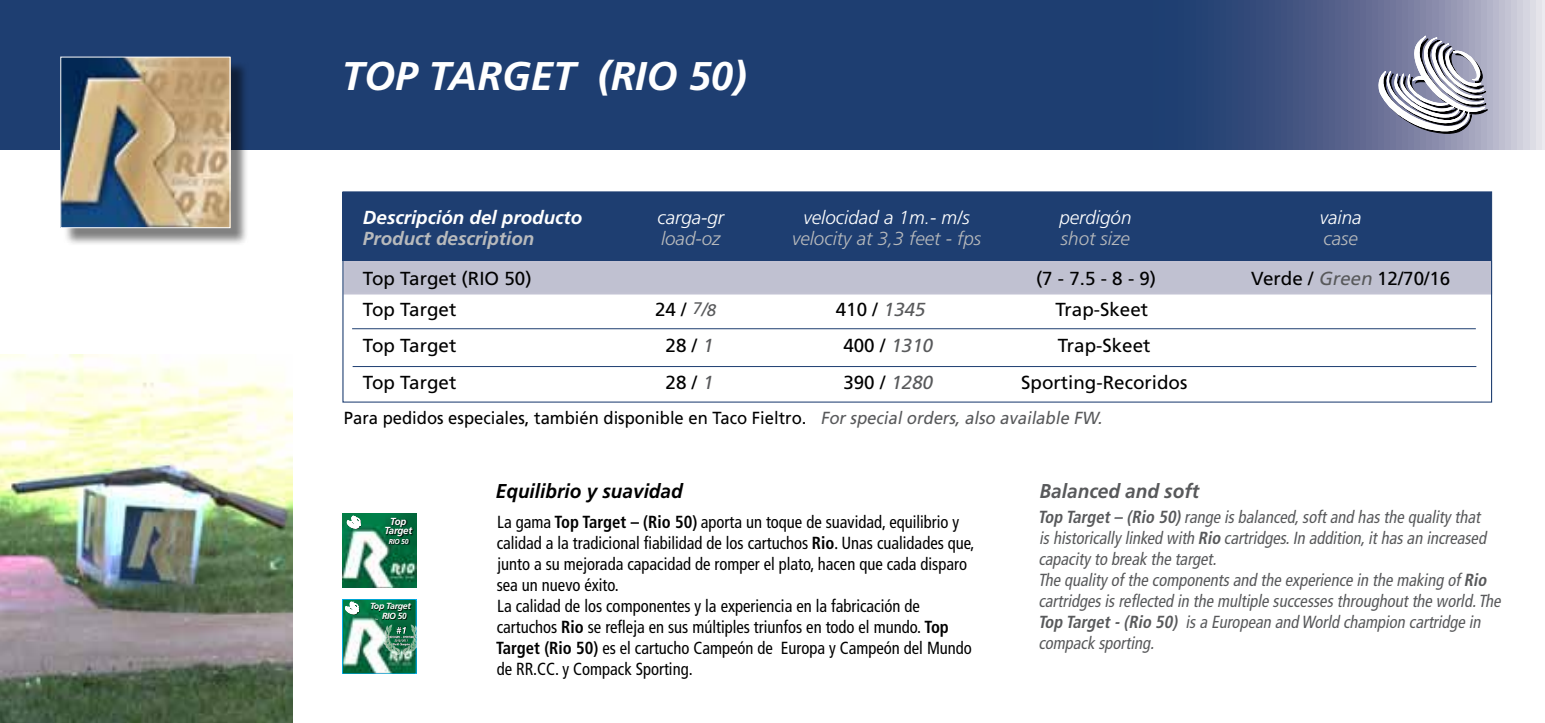
<style>
.page{position:relative;width:1545px;height:723px;background:#fff}
.page>*{position:absolute;margin:0;border:0;box-sizing:border-box;transform-origin:0 0}
.t1{font:italic 700 40px "Frutiger LT Std";color:#fff}
.t2{font:italic 700 20px "Frutiger LT Std";color:#000;scale:.95 1}
.t3{font:italic 700 20px "Frutiger LT Std";color:#58595b;scale:.95 1}
.t4{font:18.75px "Frutiger LT Std";color:#000}
.t5{font:italic 300 18.75px "Frutiger LT Std";color:#b8babc}
.t6{font:italic 300 18.75px "Frutiger LT Std";color:#fff}
.t7{font:italic 700 18.75px "Frutiger LT Std";color:#fff}
.t8{font:italic 700 18.75px "Frutiger LT Std";color:#b8babc}
.t9{font:condensed 17.5px/21px "Frutiger LT Std";color:#000;scale:.95 1}
.t10{font:italic condensed 17.5px/21px "Frutiger LT Std";color:#58595b;scale:.95 1}
.t11{font:17.5px "Frutiger LT Std";color:#000;scale:.95 1}
.t12{font:italic 700 10.25px/9.5px "Frutiger LT Std";letter-spacing:-.025em;color:#fff;text-align:center;scale:.95 1}
.t13{font:italic 700 8.75px/9.8px "Frutiger LT Std";letter-spacing:-.04em;color:#fff}
.t14{font:italic 700 7.25px "Frutiger LT Std";color:#fff;scale:.95 1}
.s1{font-style:italic;color:#58595b}
.s2{font-style:italic;font-size:16.75px;color:#58595b}
.s3{font-weight:700}
.s4{font-family:"Myriad Pro";font-stretch:normal}
</style>
<div class="page">
<img style="left:0;top:354px;width:293px;height:369px">
<svg style="left:0;top:0;width:1545px;height:149px;background:#2d4979"></svg>
<div style="left:343px;top:261px;width:1149px;height:33px;background:#c0c1d1"></div>
<div style="left:342px;top:192px;width:1149px;height:69px;background:#1e3e71"></div>
<hr style="left:352px;top:328px;width:1124px;height:1px;background:#1e3e71">
<hr style="left:353px;top:366px;width:1123px;height:1px;background:#1e3e71">
<div style="left:342px;top:191px;width:1150px;height:212px;border:1px solid #1e3e71"></div>
<svg style="left:1374px;top:36px;width:114px;height:100px"></svg>
<img style="left:342px;top:513px;width:75px;height:75px">
<svg style="left:386px;top:518px;width:27px;height:27px"></svg>
<svg style="left:347px;top:516px;width:14px;height:13px"></svg>
<div style="left:63px;top:59px;width:186px;height:187px;background:#000;opacity:.5"></div>
<img style="left:62px;top:59px;width:166px;height:167px">
<div style="left:60px;top:57px;width:170px;height:171px;border:1px solid #fff"></div>
<img style="left:342px;top:599px;width:74px;height:74px">
<h1 class="t1" style="left:342px;top:52px;width:406px">TOP TARGET (RIO 50)</h1>
<p class="t7" style="left:363px;top:206px;width:221px">Descripción del producto</p>
<p class="t6" style="left:657px;top:207px;width:68px">carga-gr</p>
<p class="t6" style="left:803px;top:207px;width:168px">velocidad a 1m.- m/s</p>
<p class="t6" style="left:1059px;top:207px;width:74px">perdigón</p>
<p class="t6" style="left:1320px;top:207px;width:43px">vaina</p>
<p class="t8" style="left:363px;top:227px;width:173px">Product description</p>
<p class="t5" style="left:661px;top:228px;width:61px">load-oz</p>
<p class="t5" style="left:792px;top:228px;width:191px">velocity at 3,3 feet - fps</p>
<p class="t5" style="left:1061px;top:228px;width:70px">shot size</p>
<p class="t5" style="left:1323px;top:228px;width:36px">case</p>
<p class="t4" style="left:363px;top:267px;width:170px">Top Target (RIO 50)</p>
<p class="t4" style="left:1036px;top:267px;width:122px">(7 - 7.5 - 8 - 9)</p>
<p class="t4" style="left:1251px;top:267px;width:201px">Verde / <span class="s1">Green</span> 12/70/16</p>
<p class="t4" style="left:363px;top:298px;width:95px">Top Target</p>
<p class="t4" style="left:655px;top:298px;width:66px">2 4 / <span class="s2">7</span><span class="s1">/</span><span class="s2">8</span></p>
<p class="t4" style="left:836px;top:298px;width:95px">41 0 / <span class="s1">1345</span></p>
<p class="t4" style="left:1055px;top:298px;width:94px">Trap-Skeet</p>
<p class="t4" style="left:363px;top:334px;width:95px">Top Target</p>
<p class="t4" style="left:666px;top:334px;width:53px">28 / <span class="s1">1</span></p>
<p class="t4" style="left:843px;top:334px;width:95px">400 / <span class="s1">1310</span></p>
<p class="t4" style="left:1058px;top:334px;width:94px">Trap-Skeet</p>
<p class="t4" style="left:363px;top:372px;width:95px">Top Target</p>
<p class="t4" style="left:666px;top:372px;width:53px">28 / <span class="s1">1</span></p>
<p class="t4" style="left:843px;top:372px;width:95px">390 / <span class="s1">1280</span></p>
<p class="t4" style="left:1021px;top:372px;width:168px">Sporting-Recoridos</p>
<p class="t11" style="left:344px;top:408px;width:804px">Para pedidos especiales, también disponible en Taco Fieltro. <span class="s1">Forspecialorders,also available FW.</span></p>
<p class="t12" style="left:384px;top:516px;width:31px">Top<br>Target</p>
<p class="t14" style="left:389px;top:537px;width:23px">RIO 50</p>
<p class="t13" style="left:382px;top:601px;width:30px;text-indent:-12px">Top Target<br>RIO 50</p>
<p class="t2" style="left:496px;top:479px;width:198px">Equilibrio y suavidad</p>
<p class="t3" style="left:1040px;top:479px;width:169px">Balanced and soft</p>
<p class="t9" style="left:496px;top:511px;width:505px">La gama <span class="s3">Top Target – (Rio 50)</span> aporta un toque de suavidad, equilibrio y calidad a la tradicional fiabilidad de los cartuchos <span class="s3">Rio</span><span class="s4">.</span> Unas cualidades que, junto a su mejorada capacidad de romper el plato, hacen que cada disparo sea un nuevo éxito.<br>La calidad de los componentes y la experiencia en la fabricación de cartuchos <span class="s3">Rio</span> se refleja en sus múltiples triunfos en todo el mundo. <span class="s3">Top Target (Rio 50)</span> es el cartucho Campeón de Europa y Campeón del Mundo de RR.CC. y Compack Sporting.</p>
<p class="t10" style="left:1038px;top:506px;width:492px"><span class="s3">Top Target– (Rio 50)</span> range isbalanced,softand hasthe quality that ishistorically linked with <span class="s3">Rio</span> cartridges.In addition,ithasan increased capacity to break the target.<br>The quality ofthe componentsand the experience in the making of<span class="s3">Rio </span>cartridgesisreflected in the multiple successesthroughoutthe world.The <span class="s3">Top Target-(Rio 50)</span> isa European and World champion cartridge in compack sporting.</p>
</div>
